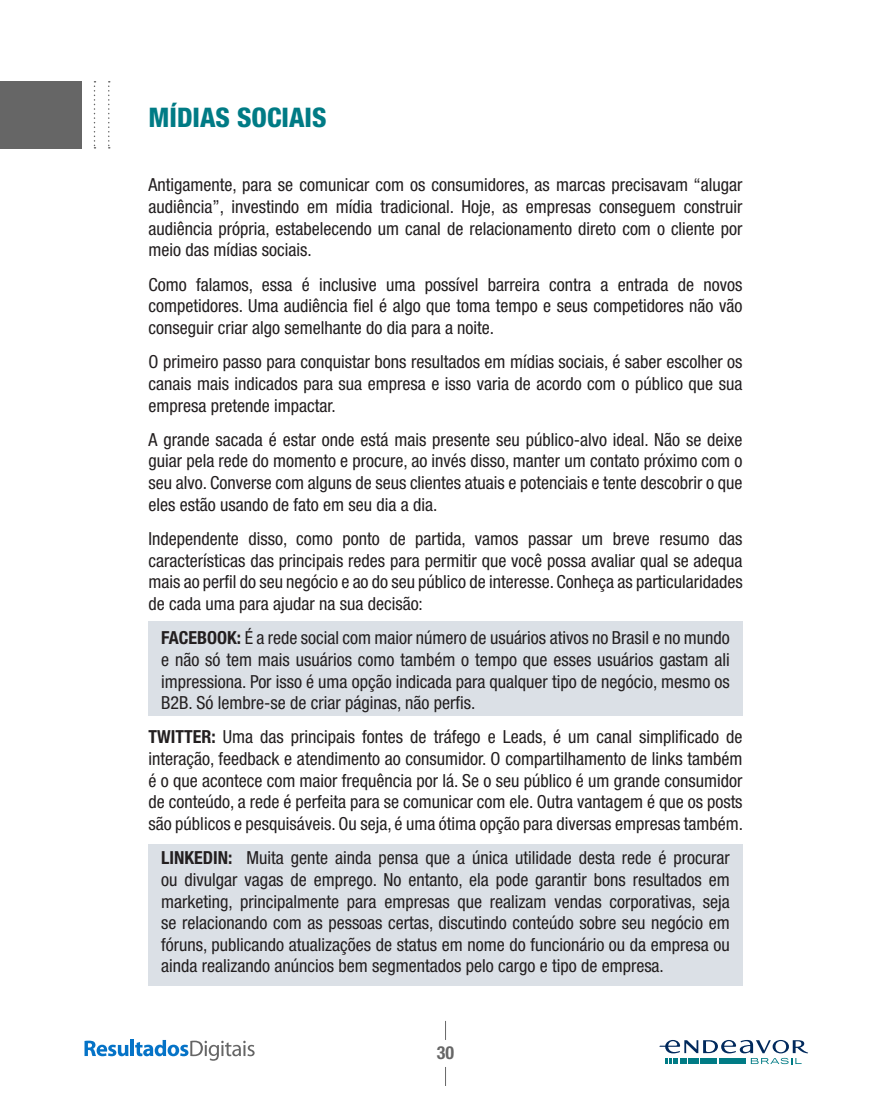
<style>
.page{position:relative;width:893px;height:1106px;background:#fff}
.page>*{position:absolute;margin:0;border:0;box-sizing:border-box;transform-origin:0 0}
.t1{font:800 condensed 27px "Helvetica Neue LT Std";color:#007b85}
.t2{font:condensed 18px/21.6px "Helvetica Neue LT Std";color:#231f20;text-align:justify}
.t3{font:700 condensed 18px "Helvetica Neue LT Std";color:#231f20}
.t4{font:700 condensed 18px "Helvetica Neue LT Std";color:#666}
.s1{font-weight:700}
</style>
<div class="page">
<div style="left:148px;top:621px;width:594px;height:95px;background:#dbe0e6"></div>
<div style="left:148px;top:844px;width:594px;height:141px;background:#dbe0e6"></div>
<div style="left:0;top:81px;width:82px;height:67px;background:#666"></div>
<svg style="left:108px;top:81px;width:2px;height:68px"></svg>
<svg style="left:94px;top:81px;width:1px;height:68px"></svg>
<svg style="left:659px;top:1040px;width:149px;height:24px"></svg>
<svg style="left:85px;top:1040px;width:43px;height:16px"></svg>
<hr style="left:131px;top:1039px;width:3px;height:17px;background:#0573c7">
<svg style="left:135px;top:1040px;width:120px;height:20px"></svg>
<svg style="left:445px;top:1020px;width:1px;height:20px"></svg>
<svg style="left:445px;top:1067px;width:1px;height:19px"></svg>
<h1 class="t1" style="left:148px;top:101px;width:180px">MÍDIAS SOCIAIS</h1>
<p class="t2" style="left:148px;top:174px;width:596px">Antigamente, para se comunicar com os consumidores, as marcas precisavam “alugar audiência”, investindo em mídia tradicional. Hoje, as empresas conseguem construir audiência própria, estabelecendo um canal de relacionamento direto com o cliente por meio das mídias sociais.</p>
<p class="t2" style="left:148px;top:273px;width:595px">Como falamos, essa é inclusive uma possível barreira contra a entrada de novos competidores. Uma audiência fiel é algo que toma tempo e seus competidores não vão conseguir criar algo semelhante do dia para a noite.</p>
<p class="t2" style="left:148px;top:351px;width:595px">O primeiro passo para conquistar bons resultados em mídias sociais, é saber escolher os canais mais indicados para sua empresa e isso varia de acordo com o público que sua empresa pretende impactar.</p>
<p class="t2" style="left:148px;top:428px;width:596px">A grande sacada é estar onde está mais presente seu público-alvo ideal. Não se deixe guiar pela rede do momento e procure, ao invés disso, manter um contato próximo com o seu alvo. Converse com alguns de seus clientes atuais e potenciais e tente descobrir o que eles estão usando de fato em seu dia a dia.</p>
<p class="t2" style="left:148px;top:528px;width:596px">Independente disso, como ponto de partida, vamos passar um breve resumo das características das principais redes para permitir que você possa avaliar qual se adequa mais ao perfil do seu negócio e ao do seu público de interesse. Conheça as particularidades de cada uma para ajudar na sua decisão:</p>
<p class="t3" style="left:161px;top:627px;width:19px">FACEBOO</p>
<p class="t2" style="left:161px;top:627px;width:570px;text-indent:66px"><span class="s1">K:</span> É a rede social com maior número de usuários ativos no Brasil e no mundo e não só tem mais usuários como também o tempo que esses usuários gastam ali impressiona. Por isso é uma opção indicada para qualquer tipo de negócio, mesmo os B2B. Só lembre-se de criar páginas, não perfis.</p>
<p class="t3" style="left:148px;top:726px;width:19px">TWITTER</p>
<p class="t2" style="left:148px;top:726px;width:596px;text-indent:63px"><span class="s1">:</span> Uma das principais fontes de tráfego e Leads, é um canal simplificado de interação, feedback e atendimento ao consumidor. O compartilhamento de links também é o que acontece com maior frequência por lá. Se o seu público é um grande consumidor de conteúdo, a rede é perfeita para se comunicar com ele. Outra vantagem é que os posts são públicos e pesquisáveis. Ou seja, é uma ótima opção para diversas empresas também.</p>
<p class="t2" style="left:161px;top:847px;width:570px"><span class="s1">LINKEDIN:</span> Muita gente ainda pensa que a única utilidade desta rede é procurar ou divulgar vagas de emprego. No entanto, ela pode garantir bons resultados em marketing, principalmente para empresas que realizam vendas corporativas, seja se relacionando com as pessoas certas, discutindo conteúdo sobre seu negócio em fóruns, publicando atualizações de status em nome do funcionário ou da empresa ou ainda realizando anúncios bem segmentados pelo cargo e tipo de empresa.</p>
<p class="t4" style="left:437px;top:1041px;width:19px">30</p>
</div>
